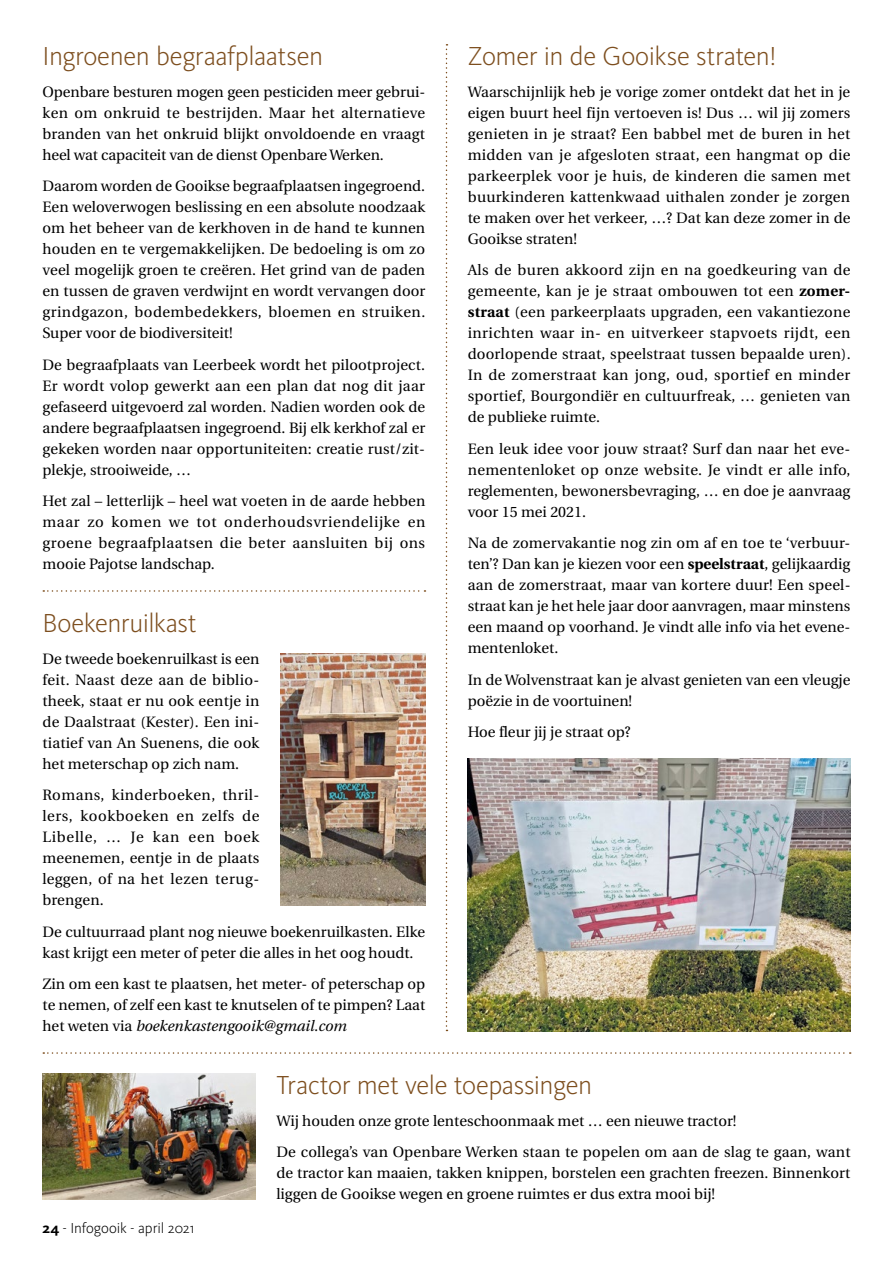
<style>
.page{position:relative;width:893px;height:1263px;background:#fff}
.page>*{position:absolute;margin:0;border:0;box-sizing:border-box;transform-origin:0 0}
.t1{font:300 27px "Kievit Pro";letter-spacing:-.02em;color:#7d4e1e}
.t2{font:15px/21px "Heuristica";color:#000;text-align:justify}
.t3{font:300 15px "Kievit OT";letter-spacing:-.01em;color:#000}
.s1{font-style:italic}
.s2{font-weight:700}
</style>
<div class="page">
<img style="left:281px;top:653px;width:144px;height:252px">
<img style="left:468px;top:758px;width:382px;height:273px">
<svg style="left:43px;top:590px;width:382px;height:2px"></svg>
<svg style="left:43px;top:1052px;width:808px;height:2px"></svg>
<svg style="left:446px;top:44px;width:1px;height:987px"></svg>
<img style="left:43px;top:1073px;width:212px;height:126px">
<h1 class="t1" style="left:43px;top:40px;width:282px">Ingroenen begraafplaatsen</h1>
<p class="t2" style="left:43px;top:81px;width:384px">Openbare besturen mogen geen pesticiden meer gebrui&shy;ken om onkruid te bestrijden. Maar het alternatieve branden van het onkruid blijkt onvoldoende en vraagt heel wat capaciteit van de dienst Openbare Werken.</p>
<p class="t2" style="left:43px;top:176px;width:384px">Daarom worden de Gooikse begraafplaatsen ingegroend.<br>Een weloverwogen beslissing en een absolute noodzaak om het beheer van de kerkhoven in de hand te kunnen houden en te vergemakkelijken. De bedoeling is om zo veel mogelijk groen te creëren. Het grind van de paden en tussen de graven verdwijnt en wordt vervangen door grindgazon, bodembedekkers, bloemen en struiken.<br>Super voor de biodiversiteit!</p>
<p class="t2" style="left:43px;top:354px;width:384px">De begraafplaats van Leerbeek wordt het pilootproject.<br>Er wordt volop gewerkt aan een plan dat nog dit jaar gefaseerd uitgevoerd zal worden. Nadien worden ook de andere begraafplaatsen ingegroend. Bij elk kerkhof zal er gekeken worden naar opportuniteiten: creatie rust/zit&shy;plekje, strooiweide, …</p>
<p class="t2" style="left:43px;top:491px;width:384px">Het zal – letterlijk – heel wat voeten in de aarde hebben maar zo komen we tot onderhoudsvriendelijke en groene begraafplaatsen die beter aansluiten bij ons mooie Pajotse landschap.</p>
<h1 class="t1" style="left:43px;top:607px;width:156px">Boekenruilkast</h1>
<p class="t2" style="left:43px;top:648px;width:218px">De tweede boekenruilkast is een feit. Naast deze aan de biblio&shy;theek, staat er nu ook eentje in de Daalstraat (Kester). Een ini&shy;tiatief van An Suenens, die ook het meterschap op zich nam.</p>
<p class="t2" style="left:43px;top:785px;width:218px">Romans, kinderboeken, thril&shy;lers, kookboeken en zelfs de Libelle, … Je kan een boek meenemen, eentje in de plaats leggen, of na het lezen terug&shy;brengen.</p>
<p class="t2" style="left:43px;top:921px;width:384px">De cultuurraad plant nog nieuwe boekenruilkasten. Elke kast krijgt een meter of peter die alles in het oog houdt.</p>
<p class="t2" style="left:43px;top:974px;width:384px">Zin om een kast te plaatsen, het meter- of peterschap op te nemen, of zelf een kast te knutselen of te pimpen? Laat het weten via <span class="s1">boekenkastengooik@gmail.com</span></p>
<h1 class="t1" style="left:276px;top:1069px;width:317px">Tractor met vele toepassingen</h1>
<p class="t2" style="left:276px;top:1105px;width:576px;line-height:31.5px">Wij houden onze grote lenteschoonmaak met … een nieuwe tractor!<br>De collega’s van Openbare Werken staan te popelen om aan de slag te gaan, want</p>
<p class="t2" style="left:276px;top:1163px;width:575px">de tractor kan maaien, takken knippen, borstelen een grachten freezen. Binnenkort liggen de Gooikse wegen en groene ruimtes er dus extra mooi bij!</p>
<h1 class="t1" style="left:468px;top:40px;width:310px">Zomer in de Gooikse straten!</h1>
<p class="t2" style="left:468px;top:81px;width:384px">Waarschijnlijk heb je vorige zomer ontdekt dat het in je eigen buurt heel fijn vertoeven is! Dus … wil jij zomers genieten in je straat? Een babbel met de buren in het midden van je afgesloten straat, een hangmat op die parkeerplek voor je huis, de kinderen die samen met buurkinderen kattenkwaad uithalen zonder je zorgen te maken over het verkeer, …? Dat kan deze zomer in de Gooikse straten!</p>
<p class="t2" style="left:468px;top:260px;width:384px">Als de buren akkoord zijn en na goedkeuring van de gemeente, kan je je straat ombouwen tot een <span class="s2">zomer&shy;straat</span> (een parkeerplaats upgraden, een vakantiezone inrichten waar in- en uitverkeer stapvoets rijdt, een doorlopende straat, speelstraat tussen bepaalde uren).<br>In de zomerstraat kan jong, oud, sportief en minder sportief, Bourgondiër en cultuurfreak, … genieten van de publieke ruimte.</p>
<p class="t2" style="left:468px;top:438px;width:384px">Een leuk idee voor jouw straat? Surf dan naar het eve&shy;nementenloket op onze website. Je vindt er alle info, reglementen, bewonersbevraging, … en doe je aanvraag voor 15 mei 2021.</p>
<p class="t2" style="left:468px;top:533px;width:384px">Na de zomervakantie nog zin om af en toe te ‘verbuur&shy;ten’? Dan kan je kiezen voor een <span class="s2">speelstraat</span>, gelijkaardig aan de zomerstraat, maar van kortere duur! Een speel&shy;straat kan je het hele jaar door aanvragen, maar minstens een maand op voorhand. Je vindt alle info via het evene&shy;mentenloket.</p>
<p class="t2" style="left:468px;top:669px;width:384px">In de Wolvenstraat kan je alvast genieten van een vleugje poëzie in de voortuinen!</p>
<p class="t2" style="left:468px;top:722px;width:164px">Hoe fleur jij je straat op?</p>
<p class="t3" style="left:43px;top:1219px;width:153px"><span class="s2">24</span> - Infogooik - april 2021</p>
</div>
